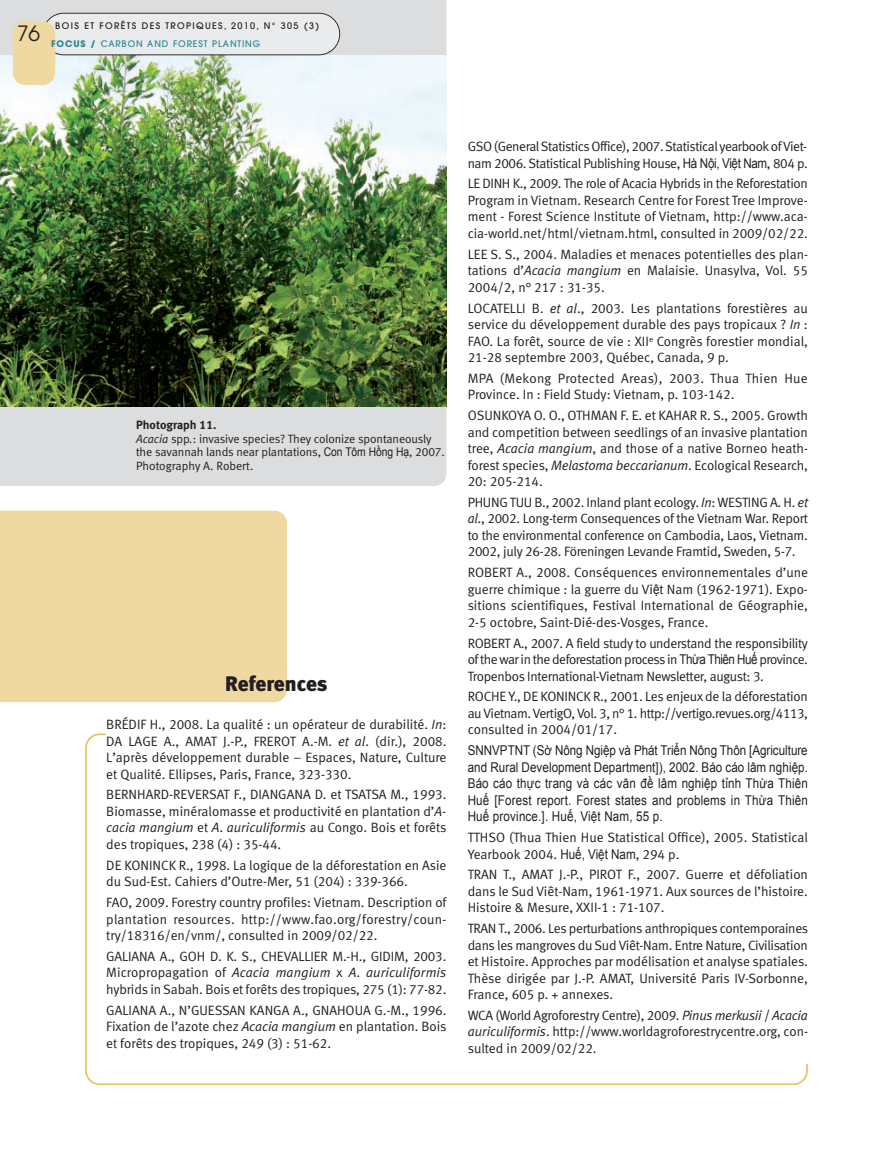
<style>
.page{position:relative;width:893px;height:1149px;background:#fff}
.page>*{position:absolute;margin:0;border:0;box-sizing:border-box;transform-origin:0 0}
.t1{font:21px "Meta Black LF";letter-spacing:-.005em;color:#231f20}
.t2{font:21px "Avant Garde";color:#231f20}
.t3{font:13.5px/16.5px "Meta Normal LF";letter-spacing:-.005em;color:#231f20;text-align:justify}
.t4{font:13.5px/16.5px "Arial";letter-spacing:.015em;color:#231f20;text-align:justify;scale:.86 1}
.t5{font:13.5px/16.5px "Meta Normal LF";letter-spacing:-.03em;color:#231f20}
.t6{font:12px/13.5px "Meta Normal LF";letter-spacing:-.01em;color:#231f20}
.t7{font:12px "Meta Bold LF";color:#231f20}
.t8{font:500 9px/18px "Avant Garde";letter-spacing:.15em;color:#231f20}
.s1{font-weight:700;color:#2c8993}
.s2{color:#2c8993}
.s3{font-style:italic}
.s4{font-family:"Arial"}
</style>
<div class="page">
<svg style="left:85px;top:733px;width:723px;height:351px"></svg>
<div style="left:106px;top:565px;width:723px;height:498px;background:#fff"></div>
<div style="left:0;top:510px;width:287px;height:192px;background:#f0d9a0"></div>
<div style="left:0;top:0;width:446px;height:486px;background:#dcdddf"></div>
<img style="left:0;top:55px;width:446px;height:351px">
<svg style="left:43px;top:13px;width:297px;height:42px;background:#e2e3e4"></svg>
<div style="left:13px;top:21px;width:42px;height:64px;background:#f0d9a0;border-radius:13px"></div>
<h1 class="t2" style="left:17px;top:26px;width:25px">76</h1>
<p class="t8" style="left:51px;top:18px;width:270px;text-indent:4px">BOIS ET FORÊTS DES TROPIQUES, 2010, N° 305 (3)<br><span class="s1">FOCUS /</span> <span class="s2">CARBON AND FOREST PLANTING</span></p>
<p class="t7" style="left:136px;top:420px;width:82px">Photograph 11.</p>
<p class="t6" style="left:136px;top:432px;width:310px"><span class="s3">Acacia</span> spp<span class="s3">.</span>: invasive species? They colonize spontaneously the savannah lands near plantations, <span class="s4">Con Tôm Hồng Hạ</span>, 2007.<br>Photography A. Robert.</p>
<h1 class="t1" style="left:225px;top:676px;width:104px">References</h1>
<p class="t3" style="left:106px;top:717px;width:342px">BRÉDIF H., 2008. La qualité : un opérateur de durabilité. <span class="s3">In</span>:<br>DA LAGE A., AMAT J.-P., FREROT A.-M. <span class="s3">et al</span>. (dir.), 2008.<br>L’après développement durable – Espaces, Nature, Culture et Qualité. Ellipses, Paris, France, 323-330.</p>
<p class="t3" style="left:106px;top:787px;width:342px">BERNHARD-REVERSAT F., DIANGANA D. et TSATSA M., 1993.<br>Biomasse, minéralomasse et productivité en plantation d’<span class="s3">A&shy;cacia mangium</span> et <span class="s3">A</span>. <span class="s3">auriculiformis</span> au Congo. Bois et forêts des tropiques, 238 (4) : 35-44.</p>
<p class="t3" style="left:106px;top:857px;width:342px">DE KONINCK R., 1998. La logique de la déforestation en Asie du Sud-Est. Cahiers d’Outre-Mer, 51 (204) : 339-366.</p>
<p class="t3" style="left:106px;top:895px;width:342px">FAO, 2009. Forestry country profiles: Vietnam. Description of plantation resources. http://www.fao.org/forestry/coun&shy;try/18316/en/vnm/, consulted in 2009/02/22.</p>
<p class="t3" style="left:106px;top:948px;width:342px">GALIANA A., GOH D. K. S., CHEVALLIER M.-H., GIDIM, 2003.<br>Micropropagation of <span class="s3">Acacia mangium</span> x <span class="s3">A</span>. <span class="s3">auriculiformis </span>hybrids in Sabah. Bois et forêts des tropiques, 275 (1): 77-82.</p>
<p class="t3" style="left:106px;top:1002px;width:342px">GALIANA A., N’GUESSAN KANGA A., GNAHOUA G.-M., 1996.<br>Fixation de l’azote chez <span class="s3">Acacia mangium</span> en plantation. Bois et forêts des tropiques, 249 (3) : 51-62.</p>
<p class="t5" style="left:468px;top:139px;width:342px">GSO (General Statistics Office), 2007. Statistical yearbook of Viet - nam 2006. Statistical Publishing House, <span class="s4">Hà Nội, Việt Nam</span>, 804 p.</p>
<p class="t3" style="left:468px;top:177px;width:342px">LE DINH K., 2009. The role of Acacia Hybrids in the Reforestation Program in Vietnam. Research Centre for Forest Tree Improve&shy;ment - Forest Science Institute of Vietnam, http://www.aca&shy;cia-world.net/html/vietnam.html, consulted in 2009/02/22.</p>
<p class="t3" style="left:468px;top:247px;width:342px">LEE S. S., 2004. Maladies et menaces potentielles des plan&shy;tations d’<span class="s3">Acacia mangium</span> en Malaisie. Unasylva, Vol. 55<br>2004/2, n° 217 : 31-35.</p>
<p class="t3" style="left:468px;top:301px;width:342px">LOCATELLI B. <span class="s3">et al</span>., 2003. Les plantations forestières au service du développement durable des pays tropicaux ? <span class="s3">In</span> :<br>FAO. La forêt, source de vie : XII<sup>e</sup> Congrès forestier mondial, 21-28 septembre 2003, Québec, Canada, 9 p.</p>
<p class="t3" style="left:468px;top:371px;width:341px">MPA (Mekong Protected Areas), 2003. Thua Thien Hue<br>Province. In : Field Study: Vietnam, p. 103-142.</p>
<p class="t3" style="left:468px;top:408px;width:342px">OSUNKOYA O. O., OTHMAN F. E. et KAHAR R. S., 2005. Growth and competition between seedlings of an invasive plantation tree, <span class="s3">Acacia mangium</span>, and those of a native Borneo heath&shy;forest species, <span class="s3">Melastoma beccarianum</span>. Ecological Research, 20: 205-214.</p>
<p class="t3" style="left:468px;top:495px;width:342px">PHUNG TUU B., 2002. Inland plant ecology. <span class="s3">In</span>: WESTING A. H. <span class="s3">et al</span>., 2002. Long-term Consequences of the Vietnam War. Report to the environmental conference on Cambodia, Laos, Vietnam.<br>2002, july 26-28. Föreningen Levande Framtid, Sweden, 5-7.</p>
<p class="t3" style="left:468px;top:565px;width:342px">ROBERT A., 2008. Conséquences environnementales d’une guerre chimique : la guerre du Vi<span class="s4">ệ</span>t Nam (1962-1971). Expo&shy;sitions scientifiques, Festival International de Géographie, 2-5 octobre, Saint-Dié-des-Vosges, France.</p>
<p class="t3" style="left:468px;top:635px;width:342px">ROBERT A., 2007. A field study to understand the responsibility of the war in the deforestation process in <span class="s4">Thừa Thiên Huế</span> province.<br>Tropenbos International-Vietnam Newsletter, august: 3.</p>
<p class="t3" style="left:468px;top:689px;width:342px">ROCHE Y., DE KONINCK R., 2001. Les enjeux de la déforestation au Vietnam. VertigO, Vol. 3, n° 1. http://vertigo.revues.org/4113, consulted in 2004/01/17.</p>
<p class="t4" style="left:468px;top:742px;width:397px">SNNVPTNT (Sờ Nông Ngiệp và Phát Triển Nông Thôn [Agriculture and Rural Development Department]), 2002. Báo cáo lâm nghiệp.<br>Báo cáo thực trang và các vân đề lâm nghiệp tỉnh Thừa Thiên Huế [Forest report. Forest states and problems in Thừa Thiên Huế province.]. Huế, Việt Nam, 55 p.</p>
<p class="t3" style="left:468px;top:830px;width:342px">TTHSO (Thua Thien Hue Statistical Office), 2005. Statistical<br>Yearbook 2004. <span class="s4">Huế, Việt Nam</span>, 294 p.</p>
<p class="t3" style="left:468px;top:867px;width:342px">TRAN T., AMAT J.-P., PIROT F., 2007. Guerre et défoliation dans le Sud Viêt-Nam, 1961-1971. Aux sources de l’histoire.<br>Histoire &amp; Mesure, XXII-1 : 71-107.</p>
<p class="t3" style="left:468px;top:921px;width:342px">TRAN T., 2006. Les perturbations anthropiques contemporaines dans les mangroves du Sud Viêt-Nam. Entre Nature, Civilisation et Histoire. Approches par modélisation et analyse spatiales.<br>Thèse dirigée par J.-P. AMAT, Université Paris IV-Sorbonne, France, 605 p. + annexes.</p>
<p class="t3" style="left:468px;top:1007px;width:342px">WCA (World Agroforestry Centre), 2009. <span class="s3">Pinus merkusii</span> / <span class="s3">Acacia auriculiformis</span>. http://www.worldagroforestrycentre.org, con&shy;sulted in 2009/02/22.</p>
</div>
